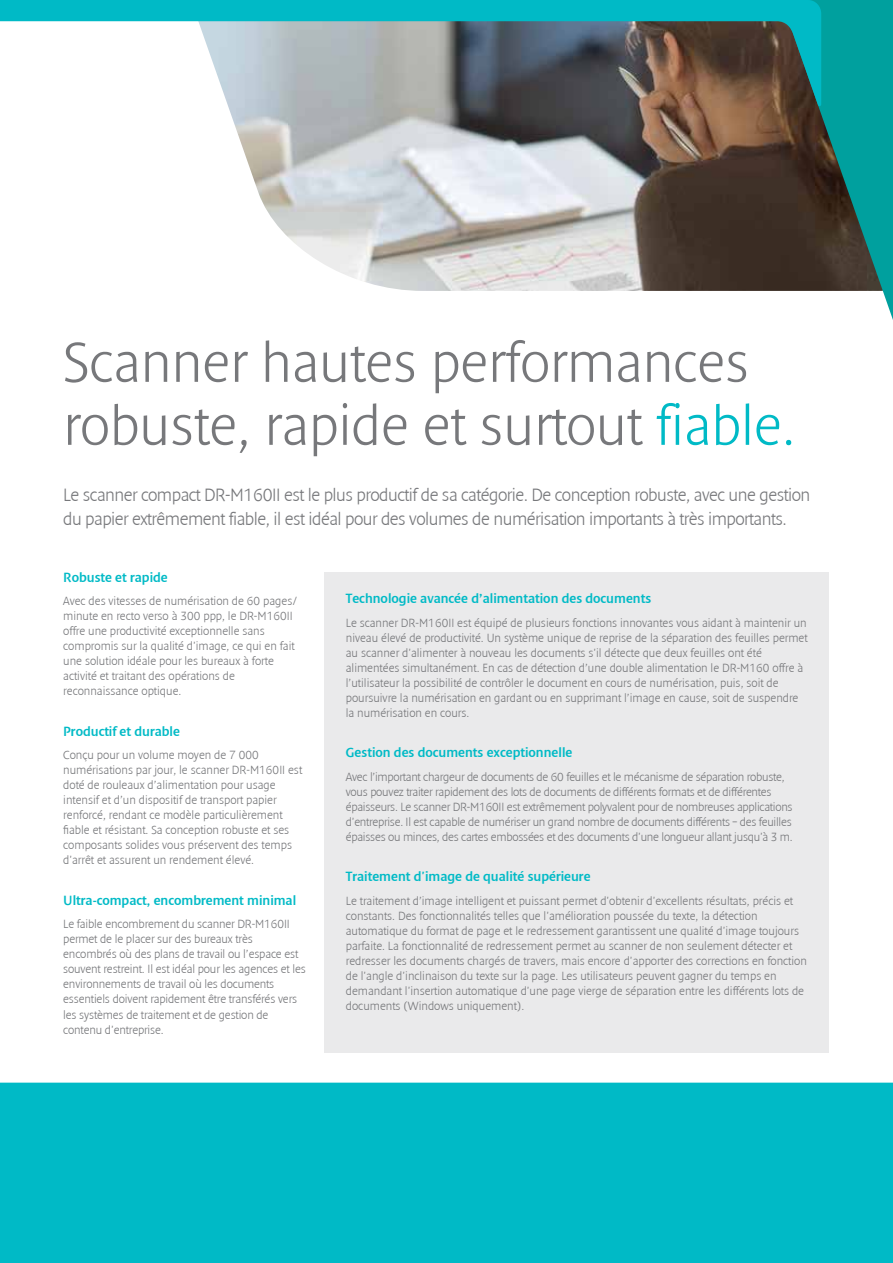
<style>
.page{position:relative;width:893px;height:1263px;background:#fff}
.page>*{position:absolute;margin:0;border:0;box-sizing:border-box;transform-origin:0 0}
.t1{font:300 57px/63px "Denda New";color:#77787b}
.t2{font:300 18px/24px "Denda New";letter-spacing:-.025em;color:#77787b}
.t3{font:13.5px "Denda New";color:#00bac6}
.t4{font:300 12px/15px "Denda New";color:#77787b}
.t5{font:300 12px/15px "Denda New";letter-spacing:-.02em;color:#77787b}
.s1{color:#00bac6}
</style>
<div class="page">
<img style="left:228px;top:106px;width:549px;height:185px">
<svg style="left:777px;top:0;width:116px;height:320px"></svg>
<svg style="left:0;top:0;width:821px;height:106px"></svg>
<div style="left:325px;top:572px;width:504px;height:480px;background:#eaeaeb"></div>
<svg style="left:0;top:843px;width:893px;height:420px"></svg>
<h1 class="t1" style="left:63px;top:332px;width:734px">Scanner hautes performances robuste, rapide et surtout <span class="s1">fiable.</span></h1>
<h2 class="t2" style="left:63px;top:483px;width:749px">Le scanner compact DR-M160II est le plus productif de sa catégorie. De conception robuste, avec une gestion du papier extrêmement fiable, il est idéal pour des volumes de numérisation importants à très importants.</h2>
<p class="t3" style="left:63px;top:570px;width:106px">Robuste et rapide</p>
<p class="t4" style="left:63px;top:594px;width:236px">Avec des vitesses de numérisation de 60 pages/ minute en recto verso à 300 ppp, le DR-M160II offre une productivité exceptionnelle sans compromis sur la qualité d'image, ce qui en fait une solution idéale pour les bureaux à forte activité et traitant des opérations de reconnaissance optique.</p>
<p class="t3" style="left:63px;top:724px;width:118px">Productif et durable</p>
<p class="t4" style="left:63px;top:748px;width:240px">Conçu pour un volume moyen de 7 000 numérisations par jour, le scanner DR-M160II est doté de rouleaux d’alimentation pour usage intensif et d’un dispositif de transport papier renforcé, rendant ce modèle particulièrement fiable et résistant. Sa conception robuste et ses composants solides vous préservent des temps d'arrêt et assurent un rendement élevé.</p>
<p class="t3" style="left:63px;top:893px;width:234px">U ltra-compact, encombrement minimal</p>
<p class="t4" style="left:63px;top:917px;width:244px">Le faible encombrement du scanner DR-M160II permet de le placer sur des bureaux très encombrés où des plans de travail ou l’espace est souvent restreint. Il est idéal pour les agences et les environnements de travail où les documents essentiels doivent rapidement être transférés vers les systèmes de traitement et de gestion de contenu d'entreprise.</p>
<p class="t3" style="left:346px;top:591px;width:307px">Technologie avancée d’alimentation des documents</p>
<p class="t4" style="left:346px;top:615px;width:463px">Le scanner DR-M160II est équipé de plusieurs fonctions innovantes vous aidant à maintenir un niveau élevé de productivité. Un système unique de reprise de la séparation des feuilles permet au scanner d'alimenter à nouveau les documents s'il détecte que deux feuilles ont été alimentées simultanément. En cas de détection d’une double alimentation le DR-M160 offre à l’utilisateur la possibilité de contrôler le document en cours de numérisation, puis, soit de poursuivre la numérisation en gardant ou en supprimant l’image en cause, soit de suspendre la numérisation en cours.</p>
<p class="t3" style="left:346px;top:745px;width:228px">Gestion des documents exceptionnelle</p>
<p class="t5" style="left:346px;top:769px;width:448px">Avec l’important chargeur de documents de 60 feuilles et le mécanisme de séparation robuste, vous pouvez traiter rapidement des lots de documents de différents formats et de différentes épaisseurs. Le scanner DR-M160II est extrêmement polyvalent pour de nombreuses applications d'entreprise. Il est capable de numériser un grand nombre de documents différents – des feuilles épaisses ou minces, des cartes embossées et des documents d'une longueur allant jusqu'à 3 m.</p>
<p class="t3" style="left:346px;top:869px;width:246px">Traitement d'image de qualité supérieure</p>
<p class="t4" style="left:346px;top:893px;width:463px">Le traitement d’image intelligent et puissant permet d'obtenir d'excellents résultats, précis et constants. Des fonctionnalités telles que l'amélioration poussée du texte, la détection automatique du format de page et le redressement garantissent une qualité d'image toujours parfaite. La fonctionnalité de redressement permet au scanner de non seulement détecter et redresser les documents chargés de travers, mais encore d'apporter des corrections en fonction de l'angle d'inclinaison du texte sur la page. Les utilisateurs peuvent gagner du temps en demandant l'insertion automatique d'une page vierge de séparation entre les différents lots de documents (Windows uniquement).</p>
</div>
